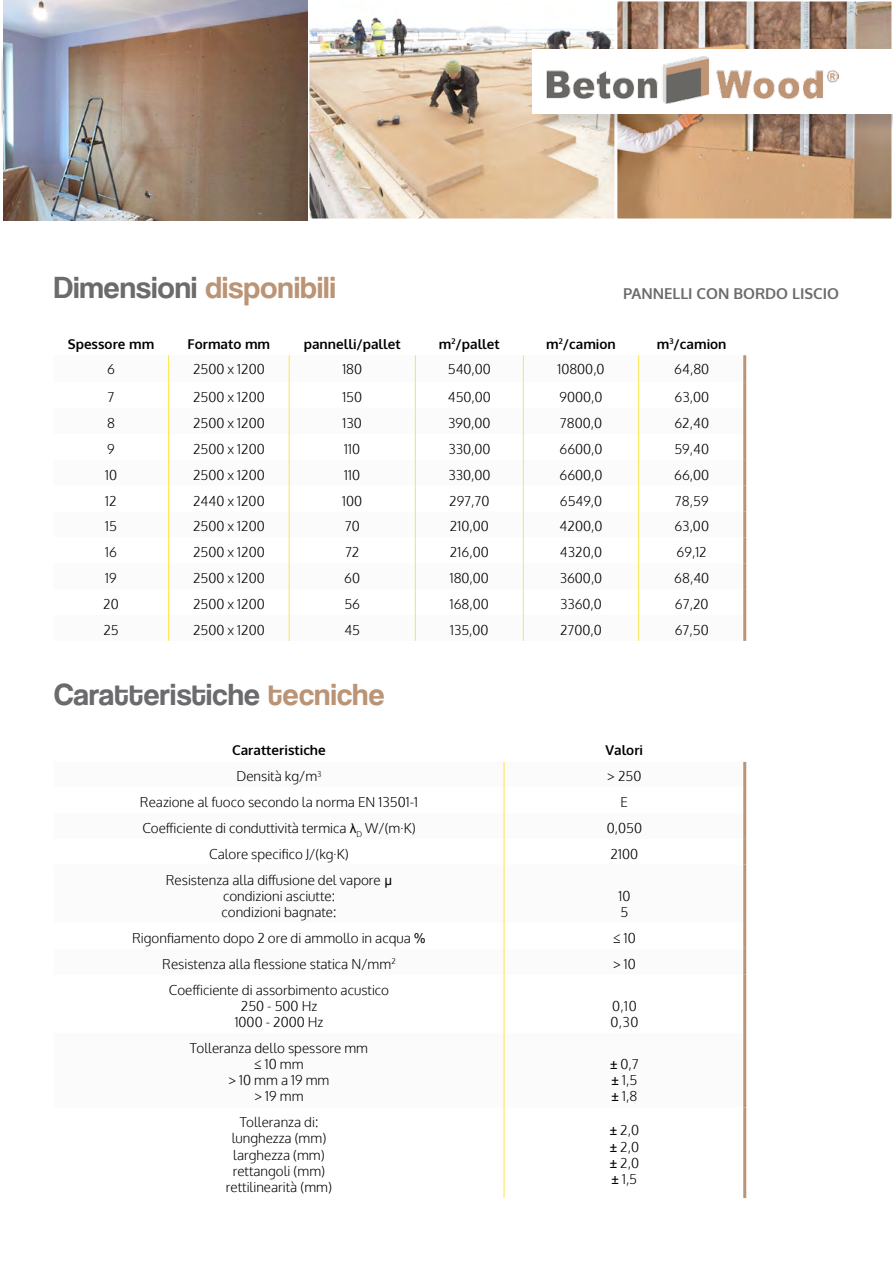
<style>
.page{position:relative;width:893px;height:1263px;background:#fff}
.page>*{position:absolute;margin:0;border:0;box-sizing:border-box;transform-origin:0 0}
.t1{font:31.5px "Coolvetica Rg";letter-spacing:.01em;color:#6b6b6e}
.t2{font:31.5px "Coolvetica Rg";letter-spacing:.01em;color:#ba9475}
.t3{font:700 15px "Oxygen";color:#6b6b6e}
.t4{font:300 13.5px/16.2px "Oxygen";color:#000;text-align:center}
.t5{font:700 13.5px "Oxygen";color:#000}
.s1{color:#6b6b6e}
.s2{color:#ba9475}
.s3{font-family:"Arial";font-weight:400}
</style>
<div class="page">
<svg style="left:617px;top:1px;width:275px;height:218px;background:#ba9779"></svg>
<svg style="left:307px;top:17px;width:308px;height:204px;background:#dbc9b4"></svg>
<div style="left:535px;top:51px;width:358px;height:81px;background:#000;opacity:.15"></div>
<div style="left:533px;top:49px;width:360px;height:64px;background:#fff"></div>
<img style="left:546px;top:57px;width:293px;height:46px">
<svg style="left:169px;top:355px;width:471px;height:286px"></svg>
<hr style="left:743px;top:355px;width:3px;height:27px;background:#ba9475">
<hr style="left:743px;top:382px;width:3px;height:26px;background:#ba9475">
<hr style="left:743px;top:408px;width:3px;height:26px;background:#ba9475">
<hr style="left:743px;top:434px;width:3px;height:26px;background:#ba9475">
<hr style="left:743px;top:460px;width:3px;height:26px;background:#ba9475">
<hr style="left:743px;top:486px;width:3px;height:25px;background:#ba9475">
<hr style="left:743px;top:511px;width:3px;height:26px;background:#ba9475">
<hr style="left:743px;top:537px;width:3px;height:26px;background:#ba9475">
<hr style="left:743px;top:563px;width:3px;height:26px;background:#ba9475">
<hr style="left:743px;top:589px;width:3px;height:26px;background:#ba9475">
<hr style="left:743px;top:615px;width:3px;height:26px;background:#ba9475">
<svg style="left:168px;top:355px;width:1px;height:286px"></svg>
<svg style="left:523px;top:355px;width:1px;height:286px"></svg>
<svg style="left:638px;top:355px;width:1px;height:286px"></svg>
<svg style="left:289px;top:355px;width:1px;height:286px"></svg>
<svg style="left:415px;top:355px;width:1px;height:286px"></svg>
<hr style="left:743px;top:762px;width:3px;height:25px;background:#ba9475">
<hr style="left:743px;top:787px;width:3px;height:26px;background:#ba9475">
<hr style="left:743px;top:813px;width:3px;height:26px;background:#ba9475">
<hr style="left:743px;top:839px;width:3px;height:26px;background:#ba9475">
<hr style="left:743px;top:865px;width:3px;height:58px;background:#ba9475">
<hr style="left:743px;top:923px;width:3px;height:26px;background:#ba9475">
<hr style="left:743px;top:949px;width:3px;height:26px;background:#ba9475">
<hr style="left:743px;top:975px;width:3px;height:58px;background:#ba9475">
<hr style="left:743px;top:1033px;width:3px;height:74px;background:#ba9475">
<hr style="left:743px;top:1107px;width:3px;height:91px;background:#ba9475">
<svg style="left:504px;top:762px;width:1px;height:103px"></svg>
<hr style="left:504px;top:865px;width:1px;height:58px;background:#fee542">
<svg style="left:504px;top:923px;width:1px;height:52px"></svg>
<hr style="left:504px;top:975px;width:1px;height:58px;background:#fee542">
<hr style="left:504px;top:1033px;width:1px;height:74px;background:#fee542">
<hr style="left:504px;top:1107px;width:1px;height:91px;background:#fee542">
<img style="left:3px;top:0;width:305px;height:220px">
<h1 class="t2" style="left:54px;top:269px;width:283px"><span class="s1">Dimensioni</span> disponibili</h1>
<p class="t3" style="left:623px;top:284px;width:217px">pannelli con bordo liscio</p>
<p class="t5" style="left:68px;top:335px;width:88px">Spessore mm</p>
<p class="t5" style="left:188px;top:335px;width:84px">Formato mm</p>
<p class="t5" style="left:304px;top:335px;width:98px">pannelli/pallet</p>
<p class="t5" style="left:439px;top:335px;width:62px">m<sup>2</sup>/pallet</p>
<p class="t5" style="left:546px;top:335px;width:71px">m<sup>2</sup>/camion</p>
<p class="t5" style="left:657px;top:335px;width:71px">m<sup>3</sup>/camion</p>
<p class="t4" style="left:107px;top:362px;width:9px">6</p>
<p class="t4" style="left:193px;top:362px;width:73px">2500 x 1200</p>
<p class="t4" style="left:342px;top:362px;width:21px">180</p>
<p class="t4" style="left:448px;top:362px;width:45px">540,00</p>
<p class="t4" style="left:557px;top:362px;width:49px">10800,0</p>
<p class="t4" style="left:674px;top:362px;width:36px">64,80</p>
<p class="t4" style="left:108px;top:389px;width:8px">7</p>
<p class="t4" style="left:193px;top:389px;width:73px">2500 x 1200</p>
<p class="t4" style="left:342px;top:389px;width:21px">150</p>
<p class="t4" style="left:448px;top:389px;width:45px">450,00</p>
<p class="t4" style="left:560px;top:389px;width:44px">9000,0</p>
<p class="t4" style="left:674px;top:389px;width:36px">63,00</p>
<p class="t4" style="left:107px;top:415px;width:9px">8</p>
<p class="t4" style="left:193px;top:415px;width:73px">2500 x 1200</p>
<p class="t4" style="left:343px;top:415px;width:21px">130</p>
<p class="t4" style="left:448px;top:415px;width:44px">390,00</p>
<p class="t4" style="left:560px;top:415px;width:44px">7800,0</p>
<p class="t4" style="left:674px;top:415px;width:36px">62,40</p>
<p class="t4" style="left:107px;top:441px;width:9px">9</p>
<p class="t4" style="left:193px;top:441px;width:73px">2500 x 1200</p>
<p class="t4" style="left:344px;top:441px;width:17px">110</p>
<p class="t4" style="left:448px;top:441px;width:44px">330,00</p>
<p class="t4" style="left:559px;top:441px;width:45px">6600,0</p>
<p class="t4" style="left:674px;top:441px;width:36px">59,40</p>
<p class="t4" style="left:105px;top:467px;width:13px">10</p>
<p class="t4" style="left:193px;top:467px;width:73px">2500 x 1200</p>
<p class="t4" style="left:344px;top:467px;width:17px">110</p>
<p class="t4" style="left:448px;top:467px;width:44px">330,00</p>
<p class="t4" style="left:559px;top:467px;width:45px">6600,0</p>
<p class="t4" style="left:674px;top:467px;width:37px">66,00</p>
<p class="t4" style="left:105px;top:493px;width:13px">12</p>
<p class="t4" style="left:193px;top:493px;width:73px">2440 x 1200</p>
<p class="t4" style="left:342px;top:493px;width:21px">100</p>
<p class="t4" style="left:449px;top:493px;width:42px">297,70</p>
<p class="t4" style="left:560px;top:493px;width:44px">6549,0</p>
<p class="t4" style="left:675px;top:493px;width:35px">78,59</p>
<p class="t4" style="left:105px;top:519px;width:13px">15</p>
<p class="t4" style="left:193px;top:519px;width:73px">2500 x 1200</p>
<p class="t4" style="left:345px;top:519px;width:16px">70</p>
<p class="t4" style="left:450px;top:519px;width:40px">210,00</p>
<p class="t4" style="left:560px;top:519px;width:44px">4200,0</p>
<p class="t4" style="left:674px;top:519px;width:36px">63,00</p>
<p class="t4" style="left:105px;top:545px;width:13px">16</p>
<p class="t4" style="left:193px;top:545px;width:73px">2500 x 1200</p>
<p class="t4" style="left:345px;top:545px;width:16px">72</p>
<p class="t4" style="left:450px;top:545px;width:40px">216,00</p>
<p class="t4" style="left:560px;top:545px;width:44px">4320,0</p>
<p class="t4" style="left:677px;top:545px;width:32px">69,12</p>
<p class="t4" style="left:105px;top:571px;width:13px">19</p>
<p class="t4" style="left:193px;top:571px;width:73px">2500 x 1200</p>
<p class="t4" style="left:344px;top:571px;width:17px">60</p>
<p class="t4" style="left:450px;top:571px;width:41px">180,00</p>
<p class="t4" style="left:560px;top:571px;width:44px">3600,0</p>
<p class="t4" style="left:674px;top:571px;width:36px">68,40</p>
<p class="t4" style="left:103px;top:596px;width:17px">20</p>
<p class="t4" style="left:193px;top:596px;width:73px">2500 x 1200</p>
<p class="t4" style="left:344px;top:596px;width:17px">56</p>
<p class="t4" style="left:450px;top:596px;width:41px">168,00</p>
<p class="t4" style="left:560px;top:596px;width:43px">3360,0</p>
<p class="t4" style="left:675px;top:596px;width:35px">67,20</p>
<p class="t4" style="left:103px;top:622px;width:17px">25</p>
<p class="t4" style="left:193px;top:622px;width:73px">2500 x 1200</p>
<p class="t4" style="left:344px;top:622px;width:17px">45</p>
<p class="t4" style="left:450px;top:622px;width:40px">135,00</p>
<p class="t4" style="left:560px;top:622px;width:43px">2700,0</p>
<p class="t4" style="left:675px;top:622px;width:36px">67,50</p>
<h1 class="t1" style="left:54px;top:675px;width:332px">Caratteristiche <span class="s2">tecniche</span></h1>
<p class="t5" style="left:232px;top:742px;width:95px">Caratteristiche</p>
<p class="t5" style="left:606px;top:742px;width:39px">Valori</p>
<p class="t4" style="left:236px;top:768px;width:87px">Densità kg/m<sup>3</sup></p>
<p class="t4" style="left:607px;top:768px;width:36px">&gt; 250</p>
<p class="t4" style="left:140px;top:794px;width:280px">Reazione al fuoco secondo la norma EN 13501-1</p>
<p class="t4" style="left:621px;top:794px;width:9px">E</p>
<p class="t4" style="left:142px;top:820px;width:275px">Coefficiente di conduttività termica <span class="s3">λ</span><sub>D</sub> W/(m·K)</p>
<p class="t4" style="left:607px;top:820px;width:37px">0,050</p>
<p class="t4" style="left:209px;top:846px;width:141px">Calore specifico J/(kg·K)</p>
<p class="t4" style="left:611px;top:846px;width:29px">2100</p>
<p class="t4" style="left:166px;top:872px;width:228px">Resistenza alla diffusione del vapore <span class="s3">μ </span>condizioni asciutte:<br>condizioni bagnate:</p>
<p class="t4" style="left:618px;top:888px;width:13px;text-align:left">10<br>5</p>
<p class="t4" style="left:132px;top:930px;width:295px">Rigonfiamento dopo 2 ore di ammollo in acqua <span class="s3">%</span></p>
<p class="t4" style="left:613px;top:930px;width:24px">≤ 10</p>
<p class="t4" style="left:162px;top:956px;width:235px">Resistenza alla flessione statica N/mm<sup>2</sup></p>
<p class="t4" style="left:613px;top:956px;width:24px">&gt; 10</p>
<p class="t4" style="left:169px;top:982px;width:222px">Coefficiente di assorbimento acustico<br>250 - 500 Hz<br>1000 - 2000 Hz</p>
<p class="t4" style="left:610px;top:998px;width:29px;text-align:left">0,10<br>0,30</p>
<p class="t4" style="left:190px;top:1040px;width:180px">Tolleranza dello spessore mm ≤ 10 mm<br>&gt; 10 mm a 19 mm<br>&gt; 19 mm</p>
<p class="t4" style="left:610px;top:1056px;width:30px;text-align:justify"><span class="s3">±</span> 0,7 <span class="s3">±</span> 1,5 <span class="s3">±</span> 1,8</p>
<p class="t4" style="left:226px;top:1115px;width:108px">Tolleranza di: lunghezza (mm) larghezza (mm) rettangoli (mm) rettilinearità (mm)</p>
<p class="t4" style="left:610px;top:1123px;width:31px;text-align:justify"><span class="s3">±</span> 2,0 <span class="s3">±</span> 2,0 <span class="s3">±</span> 2,0 <span class="s3">±</span> 1,5</p>
</div>
